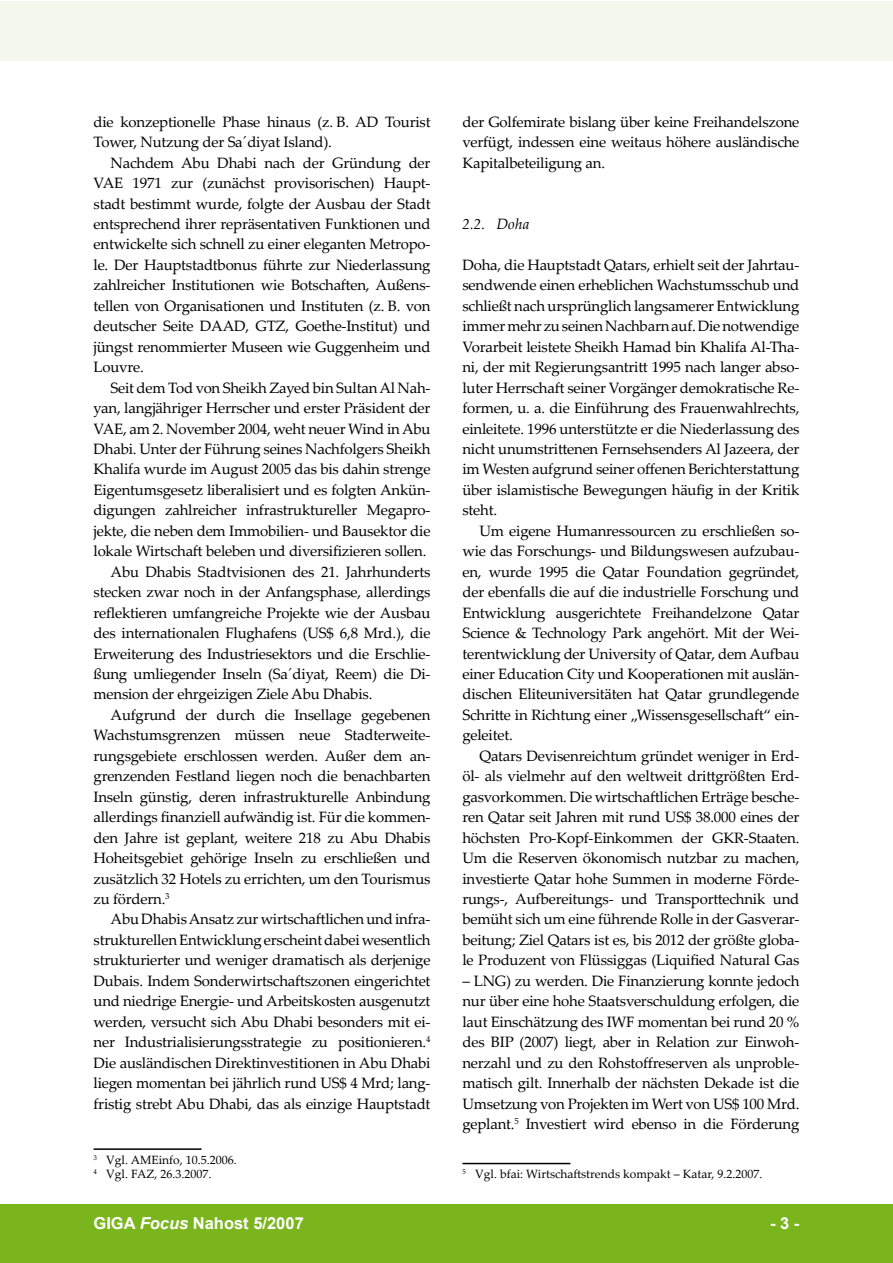
<style>
.page{position:relative;width:893px;height:1263px;background:#fff}
.page>*{position:absolute;margin:0;border:0;box-sizing:border-box;transform-origin:0 0}
.t1{font:700 16.5px "Arial";color:#fff}
.t2{font:15px/20.4px "Palatino Linotype";letter-spacing:-.015em;color:#000;text-align:justify}
.t3{font:italic 15px "Palatino Linotype";color:#000}
.t4{font:12px/14.4px "Palatino Linotype";color:#000}
.s1{font-style:italic}
</style>
<div class="page">
<div style="left:0;top:1204px;width:893px;height:59px;background:#7ab51d"></div>
<div style="left:0;top:1px;width:893px;height:59px;background:#f4f8ec"></div>
<hr style="left:94px;top:1148px;width:108px;height:2px;background:#000">
<hr style="left:462px;top:1163px;width:108px;height:1px;background:#000">
<p class="t2" style="left:94px;top:111px;width:338px">die konzeptionelle Phase hinaus (z. B. AD Tourist<br>Tower, Nutzung der Sa´diyat Island).</p>
<p class="t2" style="left:94px;top:152px;width:339px;text-indent:17px">Nachdem Abu Dhabi nach der Gründung der VAE 1971 zur (zunächst provisorischen) Haupt&shy;stadt bestimmt wurde, folgte der Ausbau der Stadt entsprechend ihrer repräsentativen Funktionen und entwickelte sich schnell zu einer eleganten Metropo&shy;le. Der Hauptstadtbonus führte zur Niederlassung zahlreicher Institutionen wie Botschaften, Außens&shy;tellen von Organisationen und Instituten (z. B. von deutscher Seite DAAD, GTZ, Goethe-Institut) und jüngst renommierter Museen wie Guggenheim und Louvre.</p>
<p class="t2" style="left:111px;top:377px;width:321px">Seit dem Tod von Sheikh Zayed bin Sultan Al Nah-</p>
<p class="t2" style="left:94px;top:397px;width:338px">yan, langjähriger Herrscher und erster Präsident der</p>
<p class="t2" style="left:94px;top:418px;width:338px">VAE, am 2. November 2004, weht neuer Wind in Abu</p>
<p class="t2" style="left:94px;top:438px;width:338px">Dhabi. Unter der Führung seines Nachfolgers Sheikh</p>
<p class="t2" style="left:94px;top:459px;width:338px">Khalifa wurde im August 2005 das bis dahin strenge</p>
<p class="t2" style="left:94px;top:479px;width:338px">Eigentumsgesetz liberalisiert und es folgten Ankün-</p>
<p class="t2" style="left:94px;top:499px;width:338px">digungen zahlreicher infrastruktureller Megapro-</p>
<p class="t2" style="left:94px;top:520px;width:339px">jekte, die neben dem Immobilien- und Bausektor die</p>
<p class="t2" style="left:94px;top:540px;width:334px">lokale Wirtschaft beleben und diversifizieren sollen.</p>
<p class="t2" style="left:111px;top:561px;width:321px">Abu Dhabis Stadtvisionen des 21. Jahrhunderts</p>
<p class="t2" style="left:94px;top:581px;width:338px">stecken zwar noch in der Anfangsphase, allerdings</p>
<p class="t2" style="left:94px;top:602px;width:338px">reflektieren umfangreiche Projekte wie der Ausbau</p>
<p class="t2" style="left:94px;top:622px;width:339px">des internationalen Flughafens (US$ 6,8 Mrd.), die</p>
<p class="t2" style="left:94px;top:643px;width:338px">Erweiterung des Industriesektors und die Erschlie-</p>
<p class="t2" style="left:94px;top:663px;width:338px">ßung umliegender Inseln (Sa´diyat, Reem) die Di-</p>
<p class="t2" style="left:94px;top:684px;width:280px">mension der ehrgeizigen Ziele Abu Dhabis.</p>
<p class="t2" style="left:111px;top:704px;width:321px">Aufgrund der durch die Insellage gegebenen</p>
<p class="t2" style="left:94px;top:724px;width:338px">Wachstumsgrenzen müssen neue Stadterweite-</p>
<p class="t2" style="left:94px;top:745px;width:338px">rungsgebiete erschlossen werden. Außer dem an-</p>
<p class="t2" style="left:94px;top:765px;width:338px">grenzenden Festland liegen noch die benachbarten</p>
<p class="t2" style="left:94px;top:786px;width:338px">Inseln günstig, deren infrastrukturelle Anbindung</p>
<p class="t2" style="left:94px;top:806px;width:338px">allerdings finanziell aufwändig ist. Für die kommen-</p>
<p class="t2" style="left:94px;top:827px;width:338px">den Jahre ist geplant, weitere 218 zu Abu Dhabis</p>
<p class="t2" style="left:94px;top:847px;width:338px">Hoheitsgebiet gehörige Inseln zu erschließen und</p>
<p class="t2" style="left:94px;top:868px;width:338px">zusätzlich 32 Hotels zu errichten, um den Tourismus</p>
<p class="t2" style="left:94px;top:888px;width:73px">zu fördern.</p>
<p class="t2" style="left:111px;top:908px;width:321px">Abu Dhabis Ansatz zur wirtschaftlichen und infra-</p>
<p class="t2" style="left:94px;top:929px;width:338px">strukturellen Entwicklung erscheint dabei wesentlich</p>
<p class="t2" style="left:94px;top:949px;width:338px">strukturierter und weniger dramatisch als derjenige</p>
<p class="t2" style="left:94px;top:970px;width:338px">Dubais. Indem Sonderwirtschaftszonen eingerichtet</p>
<p class="t2" style="left:94px;top:990px;width:338px">und niedrige Energie- und Arbeitskosten ausgenutzt</p>
<p class="t2" style="left:94px;top:1011px;width:338px">werden, versucht sich Abu Dhabi besonders mit ei-</p>
<p class="t2" style="left:94px;top:1031px;width:334px">ner Industrialisierungsstrategie zu positionieren.</p>
<p class="t2" style="left:94px;top:1052px;width:338px">Die ausländischen Direktinvestitionen in Abu Dhabi</p>
<p class="t2" style="left:94px;top:1072px;width:338px">liegen momentan bei jährlich rund US$ 4 Mrd; lang-</p>
<p class="t2" style="left:94px;top:1093px;width:338px">fristig strebt Abu Dhabi, das als einzige Hauptstadt</p>
<p class="t4" style="left:106px;top:1152px;width:132px">Vgl. AMEinfo, 10.5.2006.<br>Vgl. FAZ, 26.3.2007.</p>
<p class="t2" style="left:462px;top:111px;width:339px">der Golfemirate bislang über keine Freihandelszone verfügt, indessen eine weitaus höhere ausländische Kapitalbeteiligung an.</p>
<p class="t3" style="left:462px;top:213px;width:68px">2.2. Doha</p>
<p class="t2" style="left:462px;top:254px;width:338px">Doha, die Hauptstadt Qatars, erhielt seit der Jahrtau&shy;sendwende einen erheblichen Wachstumsschub und schließt nach ursprünglich langsamerer Entwicklung immer mehr zu seinen Nachbarn auf. Die notwendige Vorarbeit leistete Sheikh Hamad bin Khalifa Al-Tha&shy;ni, der mit Regierungsantritt 1995 nach langer abso&shy;luter Herrschaft seiner Vorgänger demokratische Re&shy;formen, u. a. die Einführung des Frauenwahlrechts, einleitete. 1996 unterstützte er die Niederlassung des nicht unumstrittenen Fernsehsenders Al Jazeera, der im Westen aufgrund seiner offenen Berichterstattung über islamistische Bewegungen häufig in der Kritik steht.</p>
<p class="t2" style="left:462px;top:520px;width:338px;text-indent:17px">Um eigene Humanressourcen zu erschließen so&shy;wie das Forschungs- und Bildungswesen aufzubau&shy;en, wurde 1995 die Qatar Foundation gegründet, der ebenfalls die auf die industrielle Forschung und Entwicklung ausgerichtete Freihandelzone Qatar Science &amp; Technology Park angehört. Mit der Wei&shy;terentwicklung der University of Qatar, dem Aufbau einer Education City und Kooperationen mit auslän&shy;dischen Eliteuniversitäten hat Qatar grundlegende Schritte in Richtung einer „Wissensgesellschaft“ ein&shy;geleitet.</p>
<p class="t2" style="left:462px;top:745px;width:339px;text-indent:17px">Qatars Devisenreichtum gründet weniger in Erd&shy;öl- als vielmehr auf den weltweit drittgrößten Erd&shy;gasvorkommen. Die wirtschaftlichen Erträge besche&shy;ren Qatar seit Jahren mit rund US$ 38.000 eines der höchsten Pro-Kopf-Einkommen der GKR-Staaten.<br>Um die Reserven ökonomisch nutzbar zu machen, investierte Qatar hohe Summen in moderne Förde&shy;rungs-, Aufbereitungs- und Transporttechnik und bemüht sich um eine führende Rolle in der Gasverar&shy;beitung; Ziel Qatars ist es, bis 2012 der größte globa&shy;le Produzent von Flüssiggas (Liquified Natural Gas</p>
<p class="t2" style="left:462px;top:970px;width:339px">– LNG) zu werden. Die Finanzierung konnte jedoch nur über eine hohe Staatsverschuldung erfolgen, die laut Einschätzung des IWF momentan bei rund 20 % des BIP (2007) liegt, aber in Relation zur Einwoh&shy;nerzahl und zu den Rohstoffreserven als unproble&shy;matisch gilt. Innerhalb der nächsten Dekade ist die Umsetzung von Projekten im Wert von US$ 100 Mrd. geplant. Investiert wird ebenso in die Förderung</p>
<p class="t4" style="left:475px;top:1166px;width:289px">Vgl. bfai: Wirtschaftstrends kompakt – Katar, 9.2.2007.</p>
<p class="t1" style="left:94px;top:1212px;width:212px">GIGA <span class="s1">Focus</span> Nahost 5/2007</p>
<p class="t1" style="left:770px;top:1212px;width:31px">- -</p>
</div>
